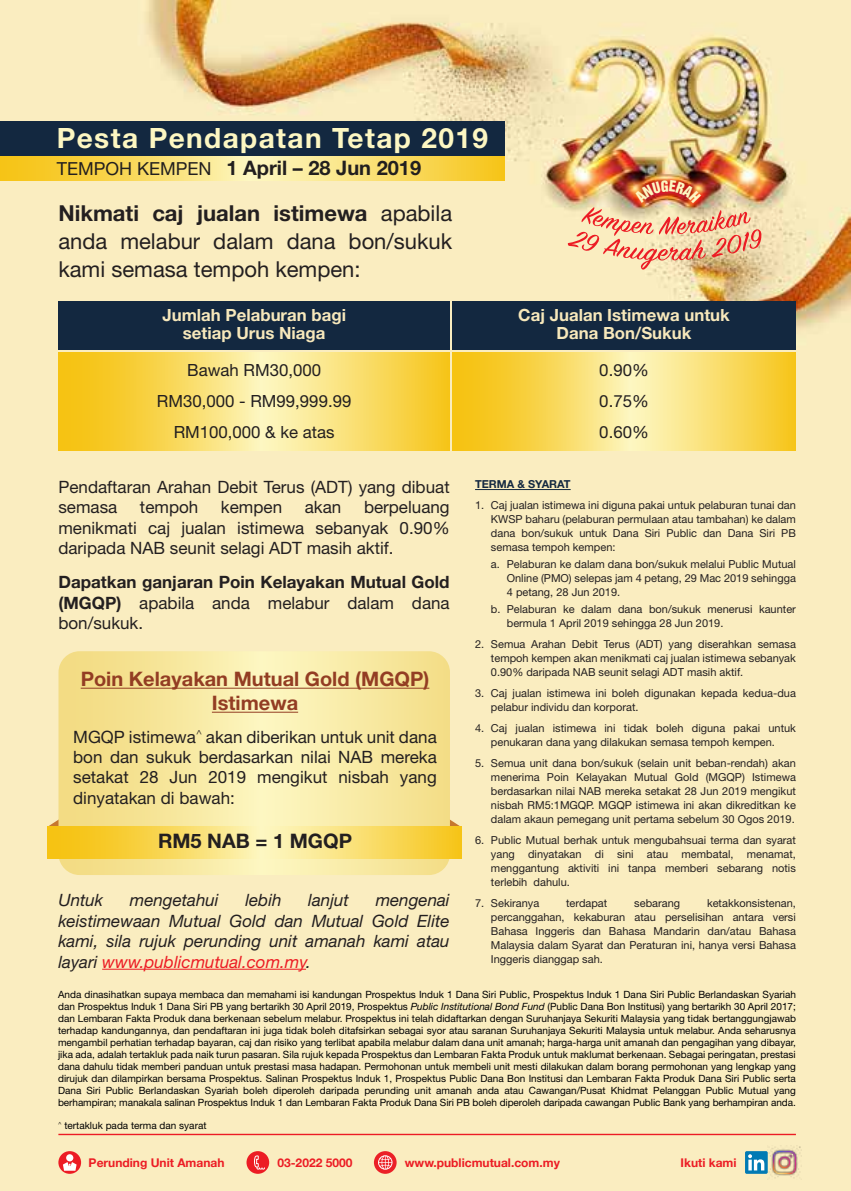
<style>
.page{position:relative;width:851px;height:1191px;background:#fff}
.page>*{position:absolute;margin:0;border:0;box-sizing:border-box;transform-origin:0 0}
.t1{font:700 28px "Helvetica Neue LT Std";letter-spacing:.05em;color:#fdf7c2}
.t2{font:22px/28px "Helvetica Neue LT Std";color:#231f20;text-align:justify}
.t3{font:700 20px/24px "Helvetica Neue LT Std";color:#933d23;text-align:center}
.t4{font:700 20px "Helvetica Neue LT Std";color:#221f1f}
.t5{font:700 20px "Helvetica Neue LT Std";color:#231f20}
.t6{font:17px/20.4px "Helvetica Neue LT Std";color:#231f20;text-align:justify}
.t7{font:italic 17px/20.4px "Helvetica Neue LT Std";color:#231f20;text-align:justify}
.t8{font:700 17px/20.4px "Helvetica Neue LT Std";color:#231f20;text-align:justify}
.t9{font:700 16.8px/18.2px "Helvetica Neue LT Std";color:#f7e8bb;text-align:center}
.t10{font:16.8px/30.8px "Helvetica Neue LT Std";color:#231f20;text-align:center}
.t11{font:700 12px "Helvetica Neue";color:#ec1c24}
.t12{font:11px/14px "Helvetica Neue LT Std";color:#231f20;text-align:justify}
.t13{font:700 11px "Helvetica Neue LT Std";color:#132840}
.t14{font:10px/12px "Helvetica Neue LT Std";letter-spacing:-.005em;color:#000;text-align:justify}
.s1{font-weight:400;font-size:18px}
.s2{font-weight:700}
.s3{font-weight:400}
.s4{color:#ec1c24}
.s5{font-style:italic}
</style>
<div class="page">
<img style="left:0;top:0;width:850px;height:1190px">
<svg style="left:58px;top:1151px;width:23px;height:22px"></svg>
<div style="left:66px;top:1154px;width:7px;height:7px;background:#fff;border-radius:50%"></div>
<svg style="left:63px;top:1162px;width:14px;height:8px"></svg>
<hr style="left:58px;top:1133px;width:737px;height:2px;background:#ec1c24">
<div style="left:374px;top:1151px;width:22px;height:22px;background:#eb2027;border-radius:50%"></div>
<svg style="left:378px;top:1155px;width:14px;height:14px"></svg>
<div style="left:745px;top:1151px;width:22px;height:22px;background:#017ab4;border-radius:2px"></div>
<svg style="left:748px;top:1154px;width:16px;height:16px"></svg>
<img style="left:767px;top:1145px;width:34px;height:34px">
<div style="left:246px;top:1151px;width:23px;height:22px;background:#ec1c24;border-radius:50%"></div>
<svg style="left:254px;top:1155px;width:11px;height:15px"></svg>
<hr style="left:475px;top:489px;width:95px;height:1px;background:#132840">
<svg style="left:58px;top:353px;width:392px;height:31px;background:#f9da62"></svg>
<svg style="left:58px;top:386px;width:392px;height:31px;background:#f9da62"></svg>
<svg style="left:58px;top:419px;width:392px;height:31px;background:#f9da62"></svg>
<div style="left:58px;top:301px;width:392px;height:48px;background:#132840"></div>
<svg style="left:452px;top:353px;width:343px;height:31px;background:#f9da63"></svg>
<svg style="left:452px;top:386px;width:343px;height:31px;background:#f9da63"></svg>
<svg style="left:452px;top:419px;width:343px;height:31px;background:#f9da63"></svg>
<div style="left:452px;top:301px;width:343px;height:48px;background:#132840"></div>
<svg style="left:0;top:155px;width:504px;height:26px;background:#f0d465"></svg>
<div style="left:0;top:121px;width:504px;height:34px;background:#132840"></div>
<hr style="left:102px;top:968px;width:204px;height:1px;background:#ec1c24">
<svg style="left:47px;top:818px;width:11px;height:9px"></svg>
<svg style="left:450px;top:818px;width:11px;height:9px"></svg>
<svg style="left:58px;top:651px;width:392px;height:224px;background:#f7e79f"></svg>
<svg style="left:47px;top:827px;width:414px;height:31px;background:#f9da62"></svg>
<hr style="left:81px;top:687px;width:348px;height:1px;background:#933d23">
<hr style="left:212px;top:711px;width:86px;height:1px;background:#933d23">
<img style="left:567px;top:180px;width:195px;height:90px">
<h1 class="t1" style="left:57px;top:121px;width:433px">Pesta Pendapatan Tetap 2019</h1>
<h3 class="t4" style="left:57px;top:156px;width:366px"><span class="s1">TEMPOH KEMPEN</span> 1 April – 28 Jun 2019</h3>
<h2 class="t2" style="left:58px;top:199px;width:395px"><span class="s2">Nikmati caj jualan istimewa</span> apabila anda melabur dalam dana bon/sukuk kami semasa tempoh kempen:</h2>
<h3 class="t9" style="left:162px;top:305px;width:185px">Jumlah Pelaburan bagi setiap Urus Niaga</h3>
<h3 class="t10" style="left:157px;top:354px;width:196px">Bawah RM30,000<br>RM30,000 - RM99,999.99<br>RM100,000 &amp; ke atas</h3>
<h3 class="t6" style="left:58px;top:476px;width:393px">Pendaftaran Arahan Debit Terus (ADT) yang dibuat semasa</h3>
<h3 class="t6" style="left:58px;top:496px;width:393px;text-indent:305px">berpeluang menikmati caj jualan istimewa sebanyak 0.90% daripada NAB seunit selagi ADT masih aktif.</h3>
<h3 class="t8" style="left:58px;top:572px;width:393px">Dapatkan ganjaran Poin Kelayakan Mutual Gold (MGQP) <span class="s3">apabila anda melabur dalam dana bon/sukuk.</span></h3>
<h3 class="t6" style="left:140px;top:496px;width:60px">tempoh</h3>
<h3 class="t6" style="left:221px;top:496px;width:63px">kempen</h3>
<h3 class="t6" style="left:305px;top:496px;width:38px">akan</h3>
<h3 class="t3" style="left:81px;top:666px;width:350px">Poin Kelayakan Mutual Gold (MGQP)<br>Istimewa</h3>
<h3 class="t6" style="left:73px;top:726px;width:365px">MGQP istimewa<sup>^</sup> akan diberikan untuk unit dana bon dan sukuk berdasarkan nilai NAB mereka setakat 28 Jun 2019 mengikut nisbah yang dinyatakan di bawah:</h3>
<h3 class="t5" style="left:158px;top:828px;width:195px">RM5 NAB = 1 MGQP</h3>
<h3 class="t7" style="left:58px;top:889px;width:393px;text-indent:317px">mengenai keistimewaan Mutual Gold dan Mutual Gold Elite kami, sila rujuk perunding unit amanah kami atau layari <span class="s4">www.publicmutual.com.my</span>.</h3>
<h3 class="t7" style="left:58px;top:889px;width:46px">Untuk</h3>
<h3 class="t7" style="left:130px;top:889px;width:90px">mengetahui</h3>
<h3 class="t7" style="left:245px;top:889px;width:38px">lebih</h3>
<h3 class="t7" style="left:308px;top:889px;width:42px">lanjut</h3>
<h3 class="t9" style="left:518px;top:305px;width:213px">Caj Jualan Istimewa untuk<br>Dana Bon/Sukuk</h3>
<h3 class="t10" style="left:599px;top:354px;width:51px;text-align:justify">0.90% 0.75% 0.60%</h3>
<p class="t13" style="left:475px;top:478px;width:97px">TERMA &amp; SYARAT</p>
<p class="t12" style="left:491px;top:498px;width:306px;text-indent:-16px">1. Caj jualan istimewa ini diguna pakai untuk pelaburan tunai dan KWSP baharu (pelaburan permulaan atau tambahan) ke dalam dana bon/sukuk untuk Dana Siri Public dan Dana Siri PB semasa tempoh kempen:</p>
<p class="t12" style="left:506px;top:557px;width:290px;text-indent:-16px">a. Pelaburan ke dalam dana bon/sukuk melalui Public Mutual Online (PMO) selepas jam 4 petang, 29 Mac 2019 sehingga 4 petang, 28 Jun 2019.</p>
<p class="t12" style="left:506px;top:602px;width:290px;text-indent:-16px">b. Pelaburan ke dalam dana bon/sukuk menerusi kaunter bermula 1 April 2019 sehingga 28 Jun 2019.</p>
<p class="t12" style="left:491px;top:637px;width:306px;text-indent:-16px">2. Semua Arahan Debit Terus (ADT) yang diserahkan semasa tempoh kempen akan menikmati caj jualan istimewa sebanyak 0.90% daripada NAB seunit selagi ADT masih aktif.</p>
<p class="t12" style="left:491px;top:686px;width:306px;text-indent:-16px">3. Caj jualan istimewa ini boleh digunakan kepada kedua-dua pelabur individu dan korporat.</p>
<p class="t12" style="left:475px;top:721px;width:322px;text-align:center">4. Caj jualan istimewa ini tidak boleh diguna pakai untuk penukaran dana yang dilakukan semasa tempoh kempen.</p>
<p class="t12" style="left:491px;top:756px;width:306px;text-indent:-16px">5. Semua unit dana bon/sukuk (selain unit beban-rendah) akan menerima Poin Kelayakan Mutual Gold (MGQP) Istimewa berdasarkan nilai NAB mereka setakat 28 Jun 2019 mengikut nisbah RM5:1MGQP. MGQP istimewa ini akan dikreditkan ke dalam akaun pemegang unit pertama sebelum 30 Ogos 2019.</p>
<p class="t12" style="left:491px;top:833px;width:306px;text-indent:-16px">6. Public Mutual berhak untuk mengubahsuai terma dan syarat yang dinyatakan di sini atau membatal, menamat, menggantung aktiviti ini tanpa memberi sebarang notis terlebih dahulu.</p>
<p class="t12" style="left:475px;top:896px;width:66px">7. Sekiranya</p>
<p class="t12" style="left:566px;top:896px;width:43px">terdapat</p>
<p class="t12" style="left:634px;top:896px;width:47px">sebarang</p>
<p class="t12" style="left:491px;top:896px;width:306px;text-indent:216px">ketakkonsistenan, percanggahan, kekaburan atau perselisihan antara versi Bahasa Inggeris dan Bahasa Mandarin dan/atau Bahasa Malaysia dalam Syarat dan Peraturan ini, hanya versi Bahasa Inggeris dianggap sah.</p>
<p class="t14" style="left:58px;top:988px;width:739px">Anda dinasihatkan supaya membaca dan memahami isi kandungan Prospektus Induk 1 Dana Siri Public, Prospektus Induk 1 Dana Siri Public Berlandaskan Syariah dan Prospektus Induk 1 Dana Siri PB yang bertarikh 30 April 2019, Prospektus <span class="s5">Public Institutional Bond Fund</span> (Public Dana Bon Institusi) yang bertarikh 30 April 2017; dan Lembaran Fakta Produk dana berkenaan sebelum melabur. Prospektus ini telah didaftarkan dengan Suruhanjaya Sekuriti Malaysia yang tidak bertanggungjawab terhadap kandungannya, dan pendaftaran ini juga tidak boleh ditafsirkan sebagai syor atau saranan Suruhanjaya Sekuriti Malaysia untuk melabur. Anda seharusnya mengambil perhatian terhadap bayaran, caj dan risiko yang terlibat apabila melabur dalam dana unit amanah; harga-harga unit amanah dan pengagihan yang dibayar, jika ada, adalah tertakluk pada naik turun pasaran. Sila rujuk kepada Prospektus dan Lembaran Fakta Produk untuk maklumat berkenaan. Sebagai peringatan, prestasi dana dahulu tidak memberi panduan untuk prestasi masa hadapan. Permohonan untuk membeli unit mesti dilakukan dalam borang permohonan yang lengkap yang dirujuk dan dilampirkan bersama Prospektus. Salinan Prospektus Induk 1, Prospektus Public Dana Bon Institusi dan Lembaran Fakta Produk Dana Siri Public serta Dana Siri Public Berlandaskan Syariah boleh diperoleh daripada perunding unit amanah anda atau Cawangan/Pusat Khidmat Pelanggan Public Mutual yang berhampiran; manakala salinan Prospektus Induk 1 dan Lembaran Fakta Produk Dana Siri PB boleh diperoleh daripada cawangan Public Bank yang berhampiran anda.</p>
<p class="t14" style="left:58px;top:1119px;width:150px"><sup>^</sup> tertakluk pada terma dan syarat</p>
<p class="t11" style="left:89px;top:1152px;width:137px">Perunding Unit Amanah</p>
<p class="t11" style="left:277px;top:1153px;width:76px">03-2022 5000</p>
<p class="t11" style="left:405px;top:1153px;width:157px">www.publicmutual.com.my</p>
<p class="t11" style="left:680px;top:1153px;width:57px">Ikuti kami</p>
</div>
